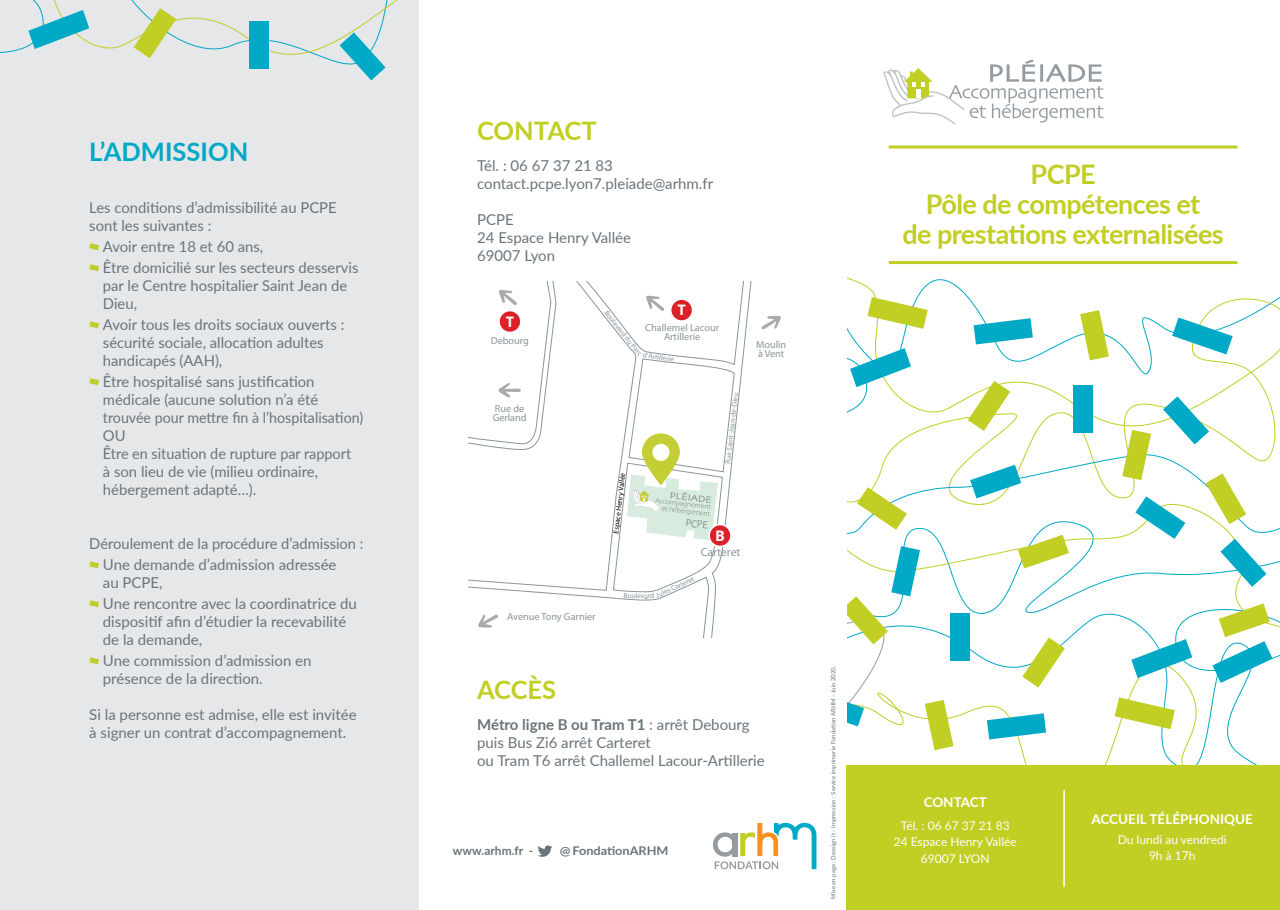
<style>
.page{position:relative;width:1280px;height:910px;background:#fff}
.page>*{position:absolute;margin:0;border:0;box-sizing:border-box;transform-origin:0 0}
.t1{font:700 27px/30px "Lato";letter-spacing:-.02em;color:#c1ce23;text-align:center}
.t2{font:700 25.5px "Lato";letter-spacing:-.01em;color:#c1ce23}
.t3{font:700 25.5px "Lato";color:#00a9c6}
.t4{font:15px/18px "Lato";color:#6a747b}
.t5{font:700 14.4px "Open Sans";color:#fff}
.t6{font:700 13.5px "Lato";color:#fff}
.t7{font:12px/16.5px "Lato";color:#fff;text-align:center}
.t8{font:700 12px "Lato";color:#6a747b;scale:1.06 1}
.t9{font:700 12px "Lato";color:#6a747b}
.t10{font:11.85px "Myriad Pro";letter-spacing:-.005em;color:#8a959a}
.t11{font:10.65px "Myriad Pro";color:#8a959a}
.t12{font:10.2px/9.3px "Myriad Pro";letter-spacing:-.005em;color:#8a959a}
.t13{font:7.35px "Myriad Pro";color:#8a959a}
.t14{font:7.35px "Myriad Pro";color:#000001}
.t15{font:6px "Lato";color:#6a747b}
.s1{font-weight:700}
</style>
<div class="page">
<div style="left:950px;top:614px;width:19px;height:47px;background:#00a9c6"></div>
<svg style="left:1022px;top:637px;width:43px;height:50px"></svg>
<svg style="left:953px;top:555px;width:327px;height:72px"></svg>
<svg style="left:1220px;top:555px;width:46px;height:32px"></svg>
<svg style="left:1018px;top:555px;width:51px;height:13px"></svg>
<svg style="left:987px;top:713px;width:59px;height:26px"></svg>
<svg style="left:1115px;top:599px;width:165px;height:130px"></svg>
<svg style="left:847px;top:261px;width:433px;height:138px"></svg>
<div style="left:1073px;top:386px;width:19px;height:47px;background:#00a9c6"></div>
<svg style="left:968px;top:381px;width:42px;height:18px"></svg>
<svg style="left:1080px;top:310px;width:29px;height:50px"></svg>
<svg style="left:953px;top:399px;width:327px;height:156px"></svg>
<svg style="left:1206px;top:473px;width:40px;height:51px"></svg>
<svg style="left:1122px;top:430px;width:29px;height:50px"></svg>
<svg style="left:970px;top:465px;width:51px;height:33px"></svg>
<svg style="left:973px;top:318px;width:60px;height:26px"></svg>
<svg style="left:1163px;top:396px;width:46px;height:48px"></svg>
<svg style="left:1172px;top:317px;width:61px;height:37px"></svg>
<div style="left:0;top:85px;width:419px;height:825px;background:#e6e7e9"></div>
<hr style="left:889px;top:261px;width:348px;height:3px;background:#c1ce23">
<hr style="left:889px;top:146px;width:348px;height:3px;background:#c1ce23">
<svg style="left:89px;top:243px;width:10px;height:7px"></svg>
<svg style="left:89px;top:264px;width:10px;height:7px"></svg>
<svg style="left:89px;top:321px;width:10px;height:7px"></svg>
<svg style="left:89px;top:378px;width:10px;height:7px"></svg>
<svg style="left:89px;top:561px;width:10px;height:7px"></svg>
<svg style="left:89px;top:600px;width:10px;height:7px"></svg>
<svg style="left:89px;top:657px;width:10px;height:7px"></svg>
<div style="left:846px;top:765px;width:434px;height:145px;background:#c1ce23"></div>
<hr style="left:1063px;top:790px;width:2px;height:97px;background:#fff">
<svg style="left:713px;top:823px;width:103px;height:46px"></svg>
<div style="left:733px;top:833px;width:5px;height:23px;background:#959ca1"></div>
<svg style="left:538px;top:845px;width:14px;height:12px"></svg>
<svg style="left:883px;top:59px;width:220px;height:65px"></svg>
<svg style="left:0;top:0;width:419px;height:85px;background:#cfe0de"></svg>
<svg style="left:324px;top:569px;width:8px;height:10px"></svg>
<svg style="left:468px;top:281px;width:485px;height:470px"></svg>
<h2 class="t3" style="left:89px;top:133px;width:161px">L’ADMISSION</h2>
<p class="t4" style="left:89px;top:198px;width:249px">Les conditions d’admissibilité au PCPE sont les suivantes :</p>
<p class="t4" style="left:103px;top:236px;width:257px;line-height:21px">Avoir entre 18 et 60 ans,<br>Être domicilié sur les secteurs desservis</p>
<p class="t4" style="left:103px;top:276px;width:246px">par le Centre hospitalier Saint Jean de<br>Dieu,</p>
<p class="t4" style="left:103px;top:315px;width:243px">Avoir tous les droits sociaux ouverts : sécurité sociale, allocation adultes handicapés (AAH),</p>
<p class="t4" style="left:103px;top:372px;width:262px">Être hospitalisé sans justification médicale (aucune solution n’a été trouvée pour mettre fin à l’hospitalisation)<br>OU<br>Être en situation de rupture par rapport<br>à son lieu de vie (milieu ordinaire, hébergement adapté…).</p>
<p class="t4" style="left:103px;top:533px;width:262px;line-height:21px;text-indent:-14px">Déroulement de la procédure d’admission :<br>Une demande d’admission adressée</p>
<p class="t4" style="left:103px;top:572px;width:255px;line-height:21px">au PCPE,<br>Une rencontre avec la coordinatrice du</p>
<p class="t4" style="left:103px;top:612px;width:245px">dispositif afin d’étudier la recevabilité de la demande,</p>
<p class="t4" style="left:103px;top:651px;width:210px">Une commission d’admission en présence de la direction.</p>
<p class="t4" style="left:89px;top:705px;width:269px">Si la personne est admise, elle est invitée à signer un contrat d’accompagnement.</p>
<h2 class="t2" style="left:477px;top:112px;width:121px">CONTACT</h2>
<p class="t4" style="left:477px;top:156px;width:237px">Tél. : 06 67 37 21 83 contact.pcpe.lyon7.pleiade@arhm.fr</p>
<p class="t4" style="left:477px;top:210px;width:155px">PCPE<br>24 Espace Henry Vallée<br>69007 Lyon</p>
<p class="t5" style="left:506px;top:311px;width:10px">T</p>
<p class="t12" style="left:491px;top:336px;width:40px">Debourg</p>
<p class="t13" style="left:610px;top:309px;width:22px;rotate:52deg">Boulev</p>
<p class="t13" style="left:622px;top:325px;width:17px;rotate:51deg">ard d</p>
<p class="t5" style="left:677px;top:300px;width:10px">T</p>
<p class="t12" style="left:645px;top:323px;width:75px;text-align:center">Challemel Lacour<br>Artillerie</p>
<p class="t13" style="left:656px;top:352px;width:15px;rotate:8deg">tiller</p>
<p class="t12" style="left:493px;top:403px;width:36px">Rue de<br>Gerland</p>
<p class="t12" style="left:507px;top:611px;width:90px">Avenue Tony Garnier</p>
<p class="t14" style="left:612px;top:533px;width:63px;rotate:-84deg">Espace Henry Vallée</p>
<p class="t13" style="left:723px;top:463px;width:73px;rotate:-84deg">Rue Saint-Jean-de-Dieu</p>
<p class="t13" style="left:641px;top:591px;width:5px">v</p>
<p class="t11" style="left:687px;top:516px;width:23px;rotate:7deg">PCPE</p>
<p class="t10" style="left:701px;top:545px;width:41px">Carteret</p>
<p class="t5" style="left:715px;top:525px;width:11px">B</p>
<p class="t13" style="left:657px;top:590px;width:32px;rotate:-24deg">ules Carte</p>
<p class="t12" style="left:756px;top:340px;width:32px">Moulin à Vent</p>
<h2 class="t2" style="left:477px;top:671px;width:81px">ACCÈS</h2>
<p class="t4" style="left:477px;top:715px;width:289px"><span class="s1">Métro ligne B ou Tram T1</span> : arrêt Debourg puis Bus Zi6 arrêt Carteret<br>ou Tram T6 arrêt Challemel Lacour-Artillerie</p>
<p class="t9" style="left:453px;top:842px;width:82px">www.arhm.fr -</p>
<p class="t8" style="left:560px;top:842px;width:104px">@ FondationARHM</p>
<p class="t15" style="left:829px;top:899px;width:235px;rotate:-90deg">Mise en page : Deesign it - Impression : Service imprimerie Fondation ARHM - Juin 2020.</p>
<h1 class="t1" style="left:902px;top:158px;width:323px">PCPE<br>Pôle de compétences et<br>de prestations externalisées</h1>
<p class="t6" style="left:924px;top:792px;width:65px">CONTACT</p>
<p class="t7" style="left:894px;top:816px;width:125px">Tél. : 06 67 37 21 83<br>24 Espace Henry Vallée<br>69007 LYON</p>
<p class="t6" style="left:1091px;top:810px;width:163px">ACCUEIL TÉLÉPHONIQUE</p>
<p class="t7" style="left:1118px;top:831px;width:110px">Du lundi au vendredi<br>9h à 17h</p>
</div>
